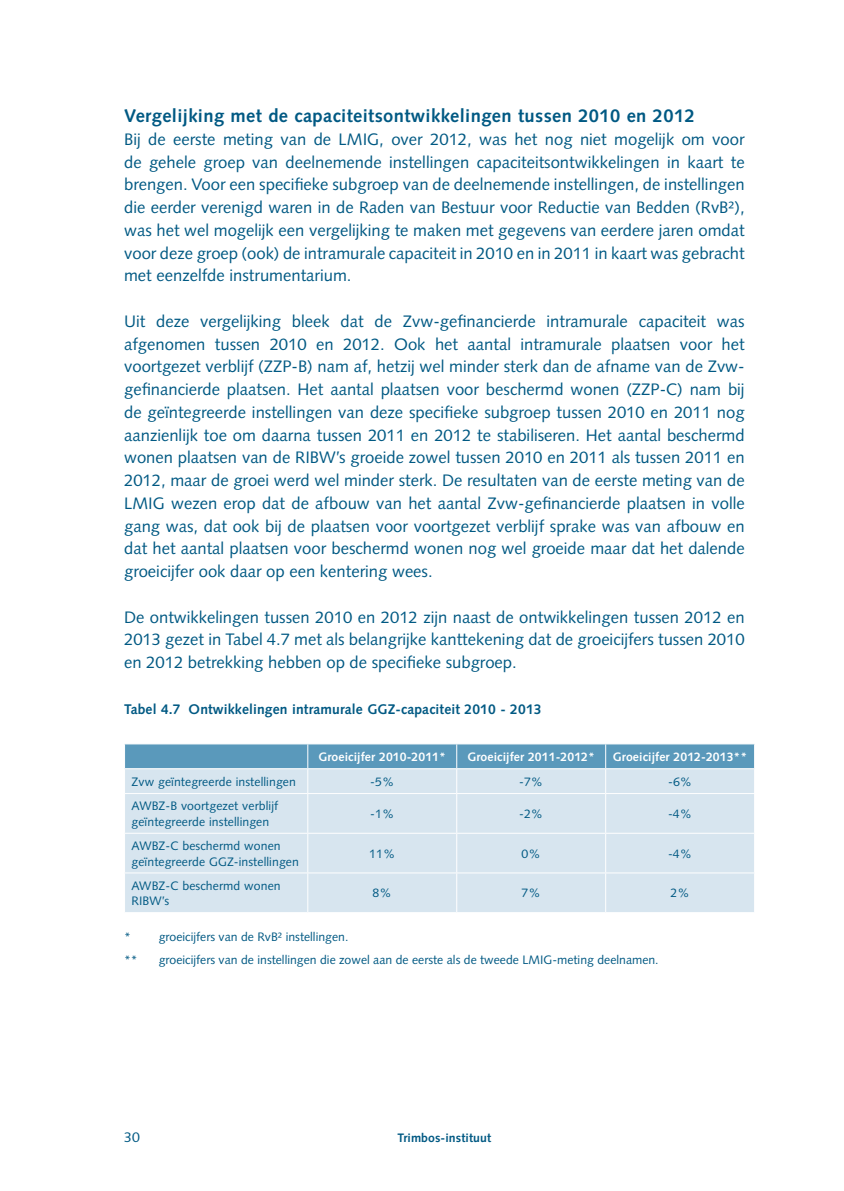
<style>
.page{position:relative;width:844px;height:1191px;background:#fff}
.page>*{position:absolute;margin:0;border:0;box-sizing:border-box;transform-origin:0 0}
.t1{font:700 18.38px "Syntax LT Std";letter-spacing:.02em;color:#005983}
.t2{font:16.62px/22.8px "Syntax LT Std";color:#005983;text-align:justify}
.t3{font:700 14px "Syntax LT Std";letter-spacing:.01em;color:#005983}
.t4{font:14px "Syntax LT Std";color:#005983}
.t5{font:12.25px/15.8px "Syntax LT Std";letter-spacing:.005em;color:#005983}
.t6{font:700 12.25px "Syntax LT Std";letter-spacing:.005em;color:#fff}
.t7{font:700 12.25px "Syntax LT Std";letter-spacing:.005em;color:#005983}
</style>
<div class="page">
<div style="left:125px;top:794px;width:629px;height:118px;background:#d7e5ef"></div>
<svg style="left:124px;top:744px;width:631px;height:49px;background:#9cc1d6"></svg>
<hr style="left:307px;top:794px;width:1px;height:39px;background:#fff">
<hr style="left:456px;top:794px;width:1px;height:39px;background:#fff">
<hr style="left:605px;top:794px;width:1px;height:39px;background:#fff">
<hr style="left:124px;top:833px;width:184px;height:1px;background:#fff">
<hr style="left:308px;top:833px;width:148px;height:1px;background:#fff">
<hr style="left:307px;top:833px;width:1px;height:39px;background:#fff">
<hr style="left:456px;top:833px;width:149px;height:1px;background:#fff">
<hr style="left:456px;top:833px;width:1px;height:39px;background:#fff">
<hr style="left:605px;top:833px;width:149px;height:1px;background:#fff">
<hr style="left:605px;top:833px;width:1px;height:39px;background:#fff">
<hr style="left:124px;top:872px;width:184px;height:1px;background:#fff">
<hr style="left:308px;top:872px;width:148px;height:1px;background:#fff">
<hr style="left:307px;top:873px;width:1px;height:39px;background:#fff">
<hr style="left:456px;top:872px;width:149px;height:1px;background:#fff">
<hr style="left:456px;top:873px;width:1px;height:39px;background:#fff">
<hr style="left:605px;top:872px;width:149px;height:1px;background:#fff">
<hr style="left:605px;top:873px;width:1px;height:39px;background:#fff">
<p class="t1" style="left:124px;top:105px;width:572px">Vergelijking met de capaciteitsontwikkelingen tussen 2010 en 2012</p>
<p class="t2" style="left:124px;top:128px;width:622px">Bij de eerste meting van de LMIG, over 2012, was het nog niet mogelijk om voor de gehele groep van deelnemende instellingen capaciteitsontwikkelingen in kaart te brengen. Voor een specifieke subgroep van de deelnemende instellingen, de instellingen die eerder verenigd waren in de Raden van Bestuur voor Reductie van Bedden (RvB²), was het wel mogelijk een vergelijking te maken met gegevens van eerdere jaren omdat voor deze groep (ook) de intramurale capaciteit in 2010 en in 2011 in kaart was gebracht met eenzelfde instrumentarium.</p>
<p class="t2" style="left:124px;top:310px;width:622px">Uit deze vergelijking bleek dat de Zvw-gefinancierde intramurale capaciteit was afgenomen tussen 2010 en 2012. Ook het aantal intramurale plaatsen voor het voortgezet verblijf (ZZP-B) nam af, hetzij wel minder sterk dan de afname van de Zvw&shy;gefinancierde plaatsen. Het aantal plaatsen voor beschermd wonen (ZZP-C) nam bij de geïntegreerde instellingen van deze specifieke subgroep tussen 2010 en 2011 nog aanzienlijk toe om daarna tussen 2011 en 2012 te stabiliseren. Het aantal beschermd wonen plaatsen van de RIBW’s groeide zowel tussen 2010 en 2011 als tussen 2011 en 2012, maar de groei werd wel minder sterk. De resultaten van de eerste meting van de LMIG wezen erop dat de afbouw van het aantal Zvw-gefinancierde plaatsen in volle gang was, dat ook bij de plaatsen voor voortgezet verblijf sprake was van afbouw en dat het aantal plaatsen voor beschermd wonen nog wel groeide maar dat het dalende groeicijfer ook daar op een kentering wees.</p>
<p class="t2" style="left:124px;top:605px;width:622px">De ontwikkelingen tussen 2010 en 2012 zijn naast de ontwikkelingen tussen 2012 en 2013 gezet in Tabel 4.7 met als belangrijke kanttekening dat de groeicijfers tussen 2010 en 2012 betrekking hebben op de specifieke subgroep.</p>
<p class="t3" style="left:124px;top:701px;width:419px">Tabel 4.7 Ontwikkelingen intramurale GGZ-capaciteit 2010 - 2013</p>
<p class="t6" style="left:318px;top:749px;width:129px">Groeicijfer 2010-2011*</p>
<p class="t6" style="left:467px;top:749px;width:129px">Groeicijfer 2011-2012*</p>
<p class="t6" style="left:612px;top:749px;width:136px">Groeicijfer 2012-2013**</p>
<p class="t5" style="left:131px;top:773px;width:166px">Zvw geïntegreerde instellingen</p>
<p class="t5" style="left:370px;top:773px;width:25px">-5%</p>
<p class="t5" style="left:519px;top:773px;width:25px">-7%</p>
<p class="t5" style="left:668px;top:773px;width:25px">-6%</p>
<p class="t5" style="left:131px;top:798px;width:148px">AWBZ-B voortgezet verblijf geïntegreerde instellingen</p>
<p class="t5" style="left:370px;top:806px;width:25px">-1%</p>
<p class="t5" style="left:519px;top:806px;width:25px">-2%</p>
<p class="t5" style="left:668px;top:806px;width:25px">-4%</p>
<p class="t5" style="left:131px;top:837px;width:169px">AWBZ-C beschermd wonen geïntegreerde GGZ-instellingen</p>
<p class="t5" style="left:369px;top:845px;width:28px">11%</p>
<p class="t5" style="left:521px;top:845px;width:21px">0%</p>
<p class="t5" style="left:668px;top:845px;width:25px">-4%</p>
<p class="t5" style="left:131px;top:877px;width:151px">AWBZ-C beschermd wonen<br>RIBW’s</p>
<p class="t5" style="left:372px;top:885px;width:21px">8%</p>
<p class="t5" style="left:521px;top:885px;width:21px">7%</p>
<p class="t5" style="left:670px;top:885px;width:21px">2%</p>
<p class="t5" style="left:124px;top:925px;width:226px;line-height:22.8px">* groeicijfers van de RvB² instellingen. **</p>
<p class="t5" style="left:159px;top:952px;width:501px">groeicijfers van de instellingen die zowel aan de eerste als de tweede LMIG-meting deelnamen.</p>
<p class="t4" style="left:124px;top:1129px;width:17px">30</p>
<p class="t7" style="left:397px;top:1131px;width:95px">Trimbos-instituut</p>
</div>
